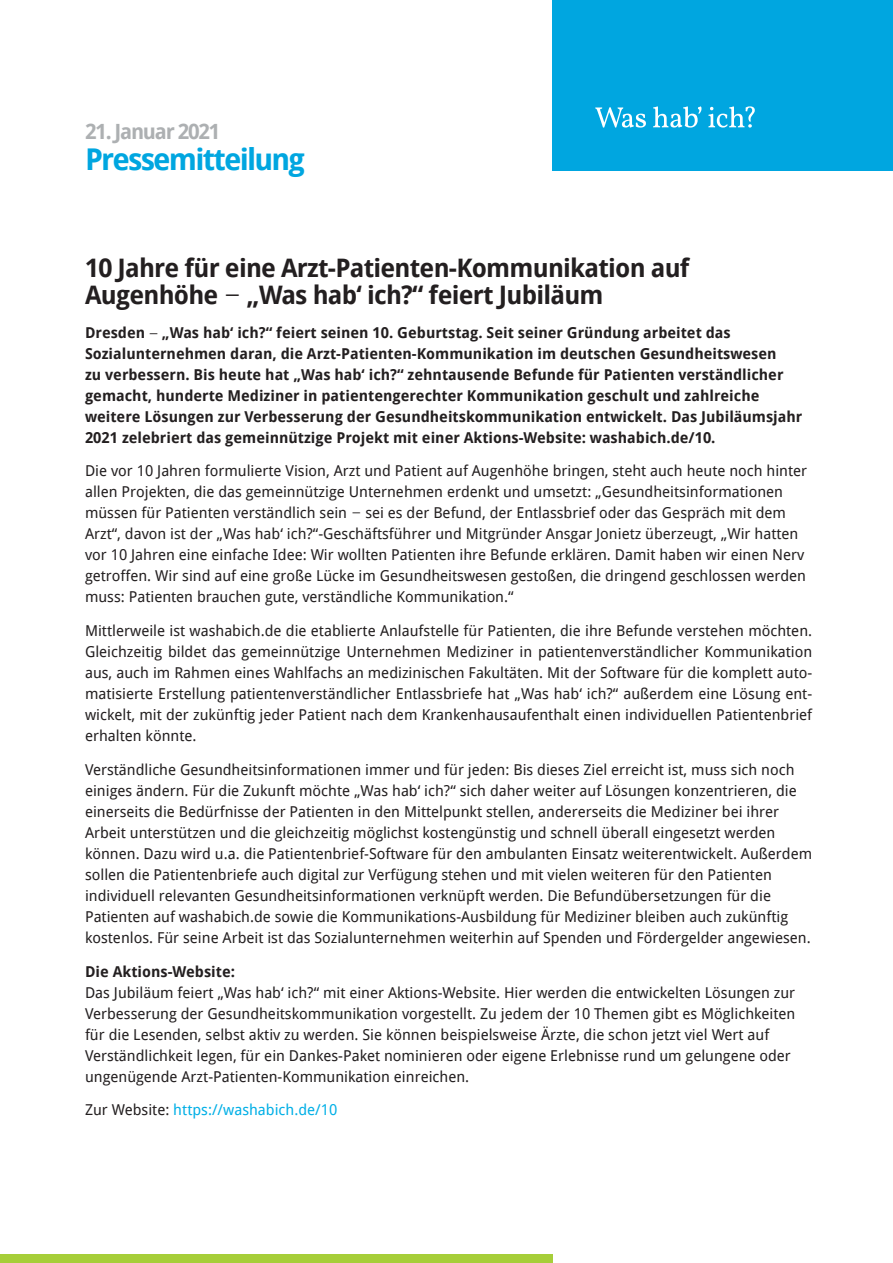
<style>
.page{position:relative;width:893px;height:1263px;background:#fff}
.page>*{position:absolute;margin:0;border:0;box-sizing:border-box;transform-origin:0 0}
.t1{font:700 30px "Droid Sans";letter-spacing:-.06em;color:#00a6e0}
.text{font:700 25.5px/27px "Droid Sans";letter-spacing:-.03em;color:#231f20}
.t2{font:700 21px "Droid Sans";letter-spacing:-.06em;color:#adb0b2}
.text-2{font:15px/21px "Droid Sans";color:#231f20}
.text-3{font:700 15px/21px "Droid Sans";color:#231f20}
.text-4{font:15px "Droid Sans";color:#00afe6}
.s1{font-family:"Museo Slab 300";font-weight:400}
.s2{font-family:"Museo Slab 300"}
.s3{font-weight:700}
.s4{color:#231f20}
</style>
<div class="page">
<div style="left:553px;top:0;width:340px;height:170px;background:#00a6e0"></div>
<svg style="left:595px;top:106px;width:160px;height:22px"></svg>
<div style="left:0;top:1254px;width:553px;height:9px;background:#a6ce39"></div>
<p class="t2" style="left:85px;top:118px;width:137px">21. Januar 2021</p>
<p class="t1" style="left:85px;top:140px;width:222px">Pressemitteilung</p>
<p class="text" style="left:85px;top:254px;width:606px">10 Jahre für eine Arzt-Patienten-Kommunikation auf<br>Augenhöhe <span class="s1">–</span> „Was hab‘ ich?“ feiert Jubiläum</p>
<p class="text-3" style="left:85px;top:322px;width:719px">Dresden <span class="s1">−</span> „Was hab‘ ich?“ feiert seinen 10. Geburtstag. Seit seiner Gründung arbeitet das Sozialunternehmen daran, die Arzt-Patienten-Kommunikation im deutschen Gesundheitswesen<br>zu verbessern. Bis heute hat „Was hab‘ ich?“ zehntausende Befunde für Patienten verständlicher gemacht, hunderte Mediziner in patientengerechter Kommunikation geschult und zahlreiche weitere Lösungen zur Verbesserung der Gesundheitskommunikation entwickelt. Das Jubiläumsjahr 2021 zelebriert das gemeinnützige Projekt mit einer Aktions-Website: washabich.de/10.</p>
<p class="text-2" style="left:85px;top:460px;width:724px">Die vor 10 Jahren formulierte Vision, Arzt und Patient auf Augenhöhe bringen, steht auch heute noch hinter allen Projekten, die das gemeinnützige Unternehmen erdenkt und umsetzt: „Gesundheitsinformationen müssen für Patienten verständlich sein <span class="s2">–</span> sei es der Befund, der Entlassbrief oder das Gespräch mit dem Arzt“, davon ist der „Was hab‘ ich?“-Geschäftsführer und Mitgründer Ansgar Jonietz überzeugt, „Wir hatten vor 10 Jahren eine einfache Idee: Wir wollten Patienten ihre Befunde erklären. Damit haben wir einen Nerv getroffen. Wir sind auf eine große Lücke im Gesundheitswesen gestoßen, die dringend geschlossen werden muss: Patienten brauchen gute, verständliche Kommunikation.“</p>
<p class="text-2" style="left:85px;top:620px;width:729px;text-align:justify">Mittlerweile ist washabich.de die etablierte Anlaufstelle für Patienten, die ihre Befunde verstehen möchten.<br>Gleichzeitig bildet das gemeinnützige Unternehmen Mediziner in patientenverständlicher Kommunikation aus, auch im Rahmen eines Wahlfachs an medizinischen Fakultäten. Mit der Software für die komplett auto&shy;matisierte Erstellung patientenverständlicher Entlassbriefe hat „Was hab‘ ich?“ außerdem eine Lösung ent&shy;wickelt, mit der zukünftig jeder Patient nach dem Krankenhausaufenthalt einen individuellen Patientenbrief erhalten könnte.</p>
<p class="text-2" style="left:85px;top:759px;width:729px">Verständliche Gesundheitsinformationen immer und für jeden: Bis dieses Ziel erreicht ist, muss sich noch einiges ändern. Für die Zukunft möchte „Was hab‘ ich?“ sich daher weiter auf Lösungen konzentrieren, die einerseits die Bedürfnisse der Patienten in den Mittelpunkt stellen, andererseits die Mediziner bei ihrer Arbeit unterstützen und die gleichzeitig möglichst kostengünstig und schnell überall eingesetzt werden können. Dazu wird u.a. die Patientenbrief-Software für den ambulanten Einsatz weiterentwickelt. Außerdem sollen die Patientenbriefe auch digital zur Verfügung stehen und mit vielen weiteren für den Patienten individuell relevanten Gesundheitsinformationen verknüpft werden. Die Befundübersetzungen für die Patienten auf washabich.de sowie die Kommunikations-Ausbildung für Mediziner bleiben auch zukünftig kostenlos. Für seine Arbeit ist das Sozialunternehmen weiterhin auf Spenden und Fördergelder angewiesen.</p>
<p class="text-2" style="left:85px;top:961px;width:712px"><span class="s3">Die Aktions-Website:<br></span>Das Jubiläum feiert „Was hab‘ ich?“ mit einer Aktions-Website. Hier werden die entwickelten Lösungen zur Verbesserung der Gesundheitskommunikation vorgestellt. Zu jedem der 10 Themen gibt es Möglichkeiten für die Lesenden, selbst aktiv zu werden. Sie können beispielsweise Ärzte, die schon jetzt viel Wert auf Verständlichkeit legen, für ein Dankes-Paket nominieren oder eigene Erlebnisse rund um gelungene oder ungenügende Arzt-Patienten-Kommunikation einreichen.</p>
<p class="text-4" style="left:85px;top:1101px;width:254px"><span class="s4">Zur Website:</span> https://washabich.de/10</p>
</div>
